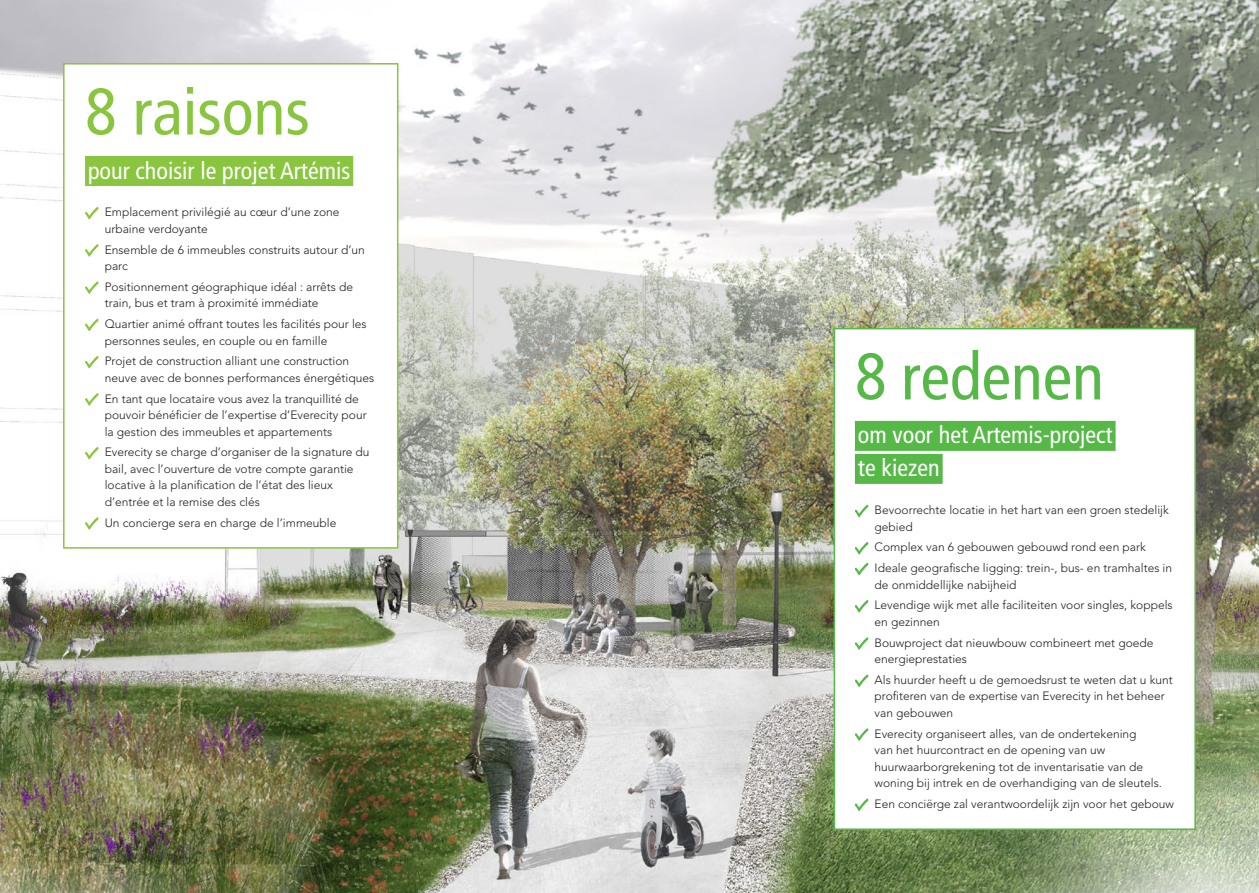
<style>
.page{position:relative;width:1259px;height:893px;background:#fff}
.page>*{position:absolute;margin:0;border:0;box-sizing:border-box;transform-origin:0 0}
.t1{font:condensed 66px "Frutiger LT Std";color:#89c53f}
.t2{font:condensed 66px "Frutiger LT Std";color:#56b947}
.t3{font:condensed 24px/33px "Frutiger LT Std";color:#fff}
.t4{font:300 12px/16.5px "Avenir LT Std";color:#231f20}
</style>
<div class="page">
<img style="left:0;top:0;width:1259px;height:893px">
<div style="left:63px;top:63px;width:335px;height:486px;background:#fff;border:2px solid #89c53f"></div>
<div style="left:833px;top:328px;width:363px;height:502px;background:#fff;border:2px solid #56b947"></div>
<div style="left:85px;top:156px;width:268px;height:30px;background:#89c53f"></div>
<svg style="left:85px;top:207px;width:14px;height:12px"></svg>
<svg style="left:85px;top:244px;width:14px;height:13px"></svg>
<svg style="left:85px;top:281px;width:14px;height:13px"></svg>
<svg style="left:85px;top:318px;width:14px;height:13px"></svg>
<svg style="left:85px;top:356px;width:14px;height:12px"></svg>
<svg style="left:85px;top:393px;width:14px;height:13px"></svg>
<svg style="left:85px;top:447px;width:14px;height:12px"></svg>
<svg style="left:85px;top:517px;width:14px;height:13px"></svg>
<div style="left:855px;top:421px;width:260px;height:30px;background:#56b947"></div>
<div style="left:855px;top:454px;width:87px;height:30px;background:#56b947"></div>
<svg style="left:855px;top:505px;width:13px;height:12px"></svg>
<svg style="left:855px;top:542px;width:13px;height:12px"></svg>
<svg style="left:855px;top:563px;width:13px;height:12px"></svg>
<svg style="left:855px;top:600px;width:13px;height:12px"></svg>
<svg style="left:855px;top:637px;width:13px;height:13px"></svg>
<svg style="left:855px;top:674px;width:13px;height:13px"></svg>
<svg style="left:855px;top:728px;width:13px;height:13px"></svg>
<svg style="left:855px;top:798px;width:13px;height:13px"></svg>
<h1 class="t1" style="left:85px;top:73px;width:226px">8 raisons</h1>
<h2 class="t3" style="left:88px;top:154px;width:264px">pour choisir le projet Artémis</h2>
<p class="t4" style="left:105px;top:204px;width:236px">Emplacement privilégié au cœur d’une zone urbaine verdoyante</p>
<p class="t4" style="left:105px;top:241px;width:262px">Ensemble de 6 immeubles construits autour d’un parc</p>
<p class="t4" style="left:105px;top:278px;width:250px">Positionnement géographique idéal : arrêts de train, bus et tram à proximité immédiate</p>
<p class="t4" style="left:105px;top:316px;width:263px">Quartier animé offrant toutes les facilités pour les personnes seules, en couple ou en famille</p>
<p class="t4" style="left:105px;top:353px;width:271px">Projet de construction alliant une construction neuve avec de bonnes performances énergétiques</p>
<p class="t4" style="left:105px;top:390px;width:263px">En tant que locataire vous avez la tranquillité de pouvoir bénéficier de l’expertise d’Everecity pour la gestion des immeubles et appartements</p>
<p class="t4" style="left:105px;top:444px;width:266px">Everecity se charge d’organiser de la signature du bail, avec l’ouverture de votre compte garantie locative à la planification de l’état des lieux d’entrée et la remise des clés</p>
<p class="t4" style="left:105px;top:514px;width:233px">Un concierge sera en charge de l’immeuble</p>
<h1 class="t2" style="left:855px;top:338px;width:250px">8 redenen</h1>
<h2 class="t3" style="left:858px;top:419px;width:256px">om voor het Artemis-project te kiezen</h2>
<p class="t4" style="left:874px;top:502px;width:296px">Bevoorrechte locatie in het hart van een groen stedelijk gebied</p>
<p class="t4" style="left:874px;top:537px;width:299px;line-height:20.7px">Complex van 6 gebouwen gebouwd rond een park<br>Ideale geografische ligging: trein-, bus- en tramhaltes in</p>
<p class="t4" style="left:874px;top:574px;width:300px;line-height:20.7px">de onmiddellijke nabijheid<br>Levendige wijk met alle faciliteiten voor singles, koppels</p>
<p class="t4" style="left:874px;top:611px;width:280px;line-height:20.7px">en gezinnen<br>Bouwproject dat nieuwbouw combineert met goede</p>
<p class="t4" style="left:874px;top:649px;width:300px;line-height:20.7px">energieprestaties<br>Als huurder heeft u de gemoedsrust te weten dat u kunt</p>
<p class="t4" style="left:874px;top:688px;width:292px">profiteren van de expertise van Everecity in het beheer van gebouwen</p>
<p class="t4" style="left:874px;top:725px;width:289px">Everecity organiseert alles, van de ondertekening<br>van het huurcontract en de opening van uw huurwaarborgrekening tot de inventarisatie van de woning bij intrek en de overhandiging van de sleutels.</p>
<p class="t4" style="left:874px;top:796px;width:301px">Een conciërge zal verantwoordelijk zijn voor het gebouw</p>
</div>
